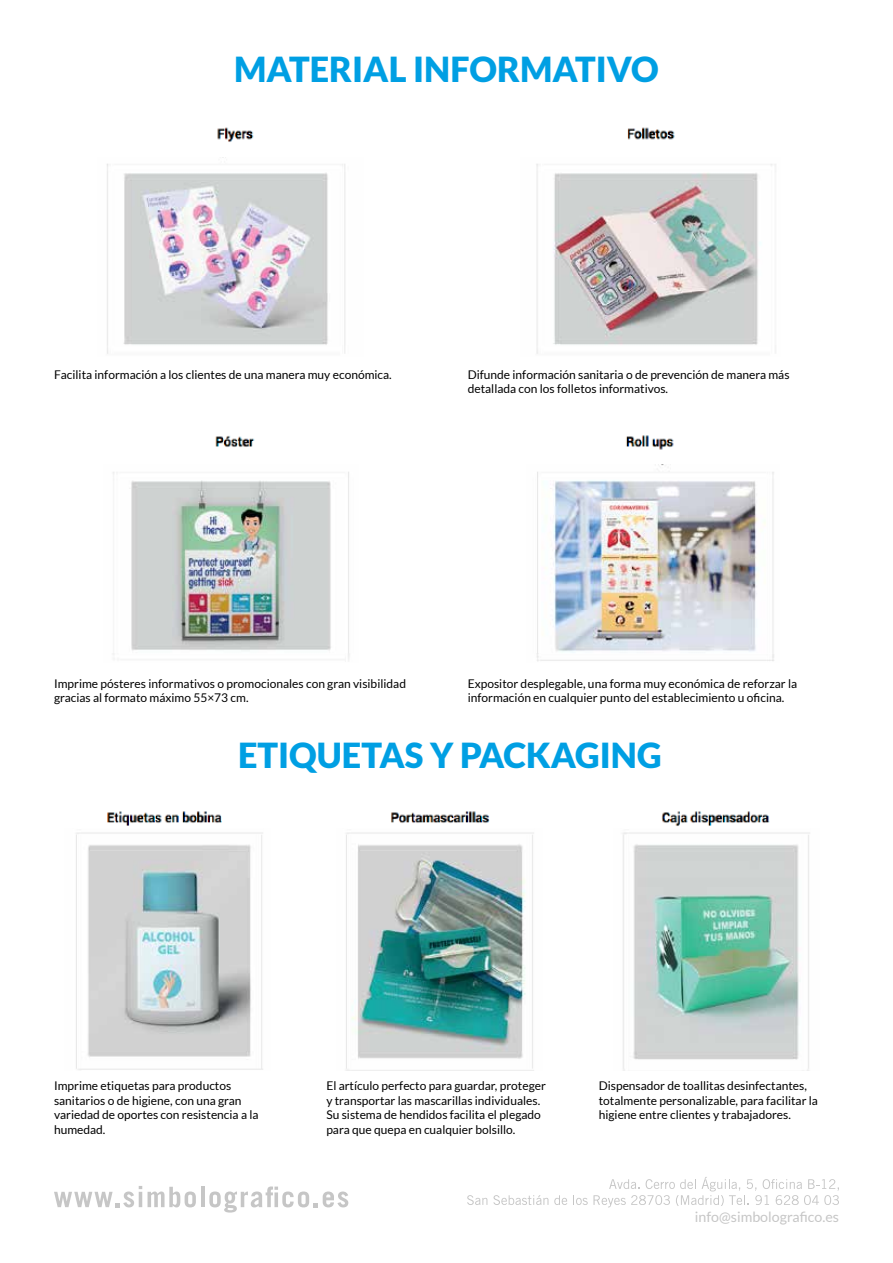
<style>
.page{position:relative;width:893px;height:1263px;background:#fff}
.page>*{position:absolute;margin:0;border:0;box-sizing:border-box;transform-origin:0 0}
.t1{font:900 34.5px "Lato";color:#009fe3}
.t2{font:14.25px "Lato";color:#c6c6c6}
.t3{font:12px/14.4px "Lato";color:#000}
</style>
<div class="page">
<svg style="left:54px;top:1186px;width:88px;height:21px"></svg>
<hr style="left:139px;top:1192px;width:3px;height:15px;background:#c6c6c6">
<svg style="left:148px;top:1187px;width:48px;height:20px"></svg>
<hr style="left:201px;top:1187px;width:3px;height:20px;background:#c6c6c6">
<svg style="left:209px;top:1186px;width:139px;height:26px"></svg>
<svg style="left:467px;top:1195px;width:20px;height:10px"></svg>
<svg style="left:493px;top:1195px;width:55px;height:10px"></svg>
<svg style="left:554px;top:1195px;width:13px;height:10px"></svg>
<svg style="left:573px;top:1177px;width:266px;height:30px"></svg>
<img style="left:217px;top:127px;width:458px;height:15px">
<img style="left:215px;top:435px;width:459px;height:15px">
<img style="left:107px;top:157px;width:238px;height:197px">
<img style="left:536px;top:164px;width:240px;height:190px">
<img style="left:113px;top:472px;width:237px;height:189px">
<img style="left:537px;top:465px;width:237px;height:196px">
<img style="left:107px;top:811px;width:663px;height:15px">
<img style="left:76px;top:832px;width:187px;height:238px">
<img style="left:346px;top:832px;width:188px;height:239px">
<img style="left:622px;top:832px;width:188px;height:239px">
<h1 class="t1" style="left:234px;top:49px;width:25px">MATER</h1>
<h1 class="t1" style="left:352px;top:49px;width:171px">IAL INFORMAT</h1>
<h1 class="t1" style="left:596px;top:49px;width:65px">IVO</h1>
<p class="t3" style="left:54px;top:367px;width:339px">Facilita información a los clientes de una manera muy económica.</p>
<p class="t3" style="left:468px;top:367px;width:323px">Difunde información sanitaria o de prevención de manera más detallada con los folletos informativos.</p>
<p class="t3" style="left:54px;top:676px;width:354px">I mprime pósteres informativos o promocionales con gran visibilidad gracias al formato máximo 55×73 cm.</p>
<p class="t3" style="left:468px;top:676px;width:331px">Expositor desplegable, una forma muy económica de reforzar la información en cualquier punto del establecimiento u oficina.</p>
<h1 class="t1" style="left:238px;top:735px;width:398px">ETIQUETAS Y PACKAG ING</h1>
<p class="t3" style="left:54px;top:1079px;width:206px">I mprime etiquetas para productos sanitarios o de higiene, con una gran variedad de oportes con resistencia a la humedad.</p>
<p class="t3" style="left:326px;top:1079px;width:221px">El artículo perfecto para guardar, proteger y transportar las mascarillas individuales.<br>Su sistema de hendidos facilita el plegado para que quepa en cualquier bolsillo.</p>
<p class="t3" style="left:599px;top:1079px;width:221px">Dispensador de toallitas desinfectantes, totalmente personalizable, para facilitar la higiene entre clientes y trabajadores.</p>
<p class="t2" style="left:695px;top:1209px;width:146px">info@simbolografico.es</p>
</div>
